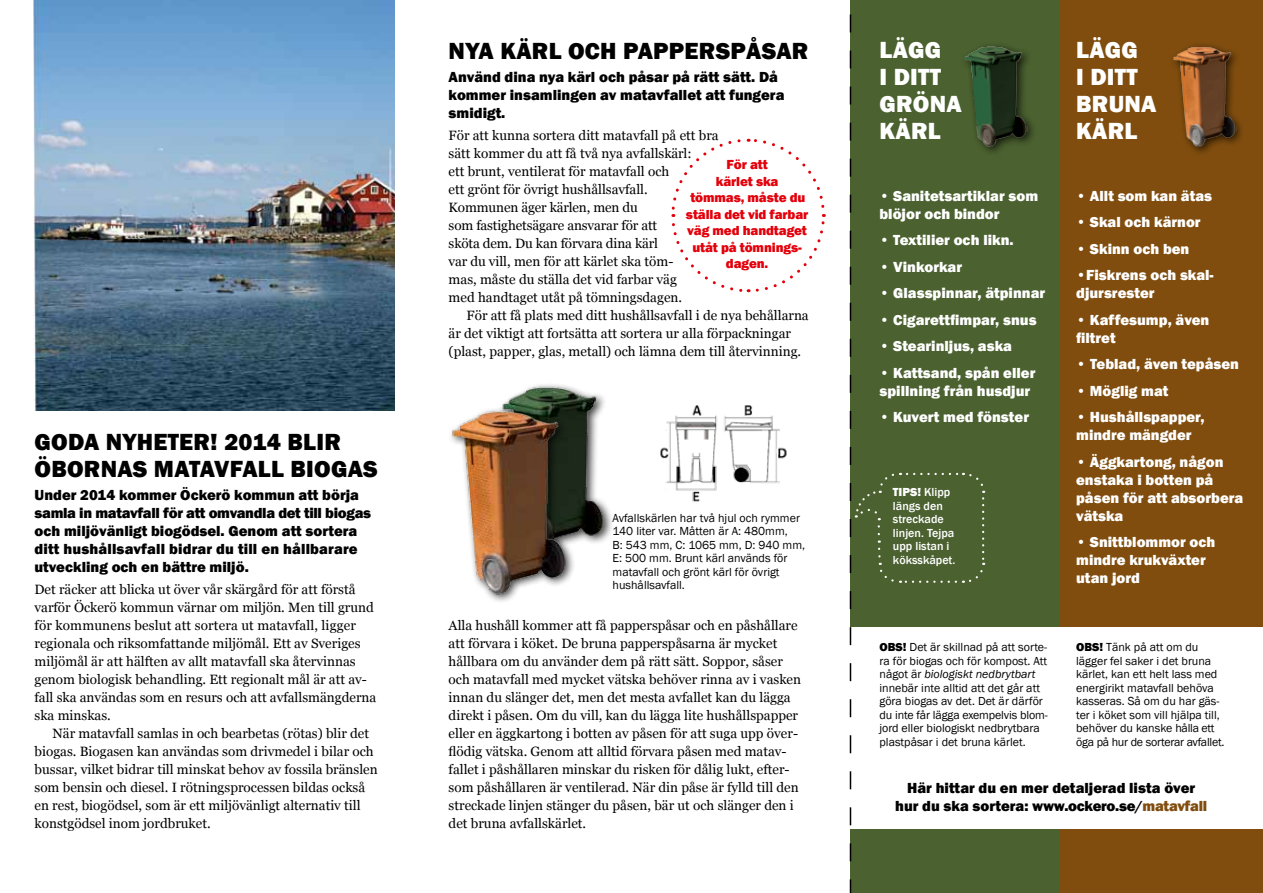
<style>
.page{position:relative;width:1263px;height:893px;background:#fff}
.page>*{position:absolute;margin:0;border:0;box-sizing:border-box;transform-origin:0 0}
.t1{font:800 24px/27px "Franklin Gothic";letter-spacing:.01em;color:#000}
.t2{font:800 24px/27px "Franklin Gothic";letter-spacing:.01em;color:#fff}
.t3{font:800 15px/18px "Franklin Gothic";color:#fff}
.t4{font:800 15px/18px "Franklin Gothic";color:#000}
.t5{font:13.5px/18px "Georgia";color:#000}
.t6{font:800 13.5px/16.5px "Franklin Gothic";letter-spacing:-.01em;color:#e3000b;text-align:center}
.t7{font:12px/13.5px "Franklin Gothic";color:#000}
.t8{font:500 12px/13.5px "Franklin Gothic";color:#fff}
.t9{font:800 12px "Franklin Gothic";color:#fff}
.s1{font-weight:800}
.s2{font-style:italic}
.s3{color:#804d0e}
</style>
<div class="page">
<div style="left:851px;top:0;width:412px;height:893px;background:#4b6130"></div>
<div style="left:1060px;top:0;width:203px;height:893px;background:#804d0e"></div>
<div style="left:841px;top:627px;width:422px;height:202px;background:#fff"></div>
<div style="left:1169px;top:42px;width:76px;height:114px;background:#000;opacity:.75"></div>
<img style="left:1171px;top:42px;width:65px;height:106px">
<div style="left:960px;top:42px;width:76px;height:114px;background:#000;opacity:.75"></div>
<img style="left:985px;top:42px;width:42px;height:106px">
<img style="left:33px;top:0;width:362px;height:410px">
<div style="left:498px;top:382px;width:116px;height:178px;background:#000;opacity:.75"></div>
<img style="left:499px;top:382px;width:107px;height:172px">
<div style="left:448px;top:407px;width:128px;height:197px;background:#000;opacity:.75"></div>
<img style="left:449px;top:400px;width:119px;height:198px">
<img style="left:660px;top:405px;width:127px;height:97px">
<svg style="left:671px;top:138px;width:155px;height:155px"></svg>
<svg style="left:850px;top:0;width:135px;height:893px"></svg>
<h1 class="t1" style="left:35px;top:429px;width:345px">Goda nyheter! 2014 blir öbornas matavfall biogas</h1>
<p class="t4" style="left:35px;top:485px;width:338px">Under 2014 kommer Öckerö kommun att börja samla in matavfall för att omvandla det till biogas och miljövänligt biogödsel. Genom att sortera ditt hushållsavfall bidrar du till en hållbarare utveckling och en bättre miljö.</p>
<p class="t5" style="left:35px;top:580px;width:343px">Det räcker att blicka ut över vår skärgård för att förstå varför Öckerö kommun värnar om miljön. Men till grund för kommunens beslut att sortera ut matavfall, ligger regionala och riksomfattande miljömål. Ett av Sveriges miljömål är att hälften av allt matavfall ska återvinnas genom biologisk behandling. Ett regionalt mål är att av&shy;fall ska användas som en resurs och att avfallsmängderna ska minskas.</p>
<p class="t5" style="left:35px;top:724px;width:345px;text-indent:18px">När matavfall samlas in och bearbetas (rötas) blir det biogas. Biogasen kan användas som drivmedel i bilar och bussar, vilket bidrar till minskat behov av fossila bränslen som bensin och diesel. I rötningsprocessen bildas också en rest, biogödsel, som är ett miljövänligt alternativ till konstgödsel inom jordbruket.</p>
<h1 class="t1" style="left:449px;top:38px;width:16px">NYA</h1>
<h1 class="t1" style="left:500px;top:38px;width:32px">KÄRL</h1>
<h1 class="t1" style="left:568px;top:38px;width:17px">OCH</h1>
<h1 class="t1" style="left:623px;top:38px;width:17px">PAPPERSPÅSAR</h1>
<p class="t4" style="left:449px;top:68px;width:337px">Använd dina nya kärl och påsar på rätt sätt. Då kommer insamlingen av matavfallet att fungera smidigt.</p>
<p class="t5" style="left:449px;top:126px;width:272px">För att kunna sortera ditt matavfall på ett bra sätt kommer du att få två nya avfallskärl:<br>ett brunt, ventilerat för matavfall och<br>ett grönt för övrigt hushållsavfall.<br>Kommunen äger kärlen, men du<br>som fastighetsägare ansvarar för att<br>sköta dem. Du kan förvara dina kärl<br>var du vill, men för att kärlet ska töm-<br>mas, måste du ställa det vid farbar väg<br>med handtaget utåt på tömningsdagen.</p>
<p class="t5" style="left:449px;top:306px;width:362px;text-indent:18px">För att få plats med ditt hushållsavfall i de nya behållarna är det viktigt att fortsätta att sortera ur alla förpackningar (plast, papper, glas, metall) och lämna dem till återvinning.</p>
<p class="t6" style="left:686px;top:156px;width:124px">För att<br>kärlet ska<br>tömmas, måste du ställa det vid farbar väg med handtaget utåt på tömnings&shy;dagen.</p>
<p class="t7" style="left:613px;top:511px;width:194px">Avfallskärlen har två hjul och rymmer<br>140 liter var. M åtten är A: 480mm,<br>B: 543 mm, C: 1065 mm, D: 940 mm,<br>E: 500 mm. Brunt kärl används för matavfall och grönt kärl för övrigt hushållsavfall.</p>
<p class="t5" style="left:449px;top:616px;width:354px">Alla hushåll kommer att få papperspåsar och en påshållare att förvara i köket. De bruna papperspåsarna är mycket hållbara om du använder dem på rätt sätt. Soppor, såser och matavfall med mycket vätska behöver rinna av i vasken innan du slänger det, men det mesta avfallet kan du lägga direkt i påsen. Om du vill, kan du lägga lite hushållspapper eller en äggkartong i botten av påsen för att suga upp över&shy;flödig vätska. Genom att alltid förvara påsen med matav&shy;fallet i påshållaren minskar du risken för dålig lukt, efter&shy;som påshållaren är ventilerad. När din påse är fylld till den streckade linjen stänger du påsen, bär ut och slänger den i det bruna avfallskärlet.</p>
<h1 class="t2" style="left:879px;top:36px;width:84px">lägg<br>i ditt gröna kärl</h1>
<p class="t3" style="left:879px;top:187px;width:160px">• Sanitetsartiklar som blöjor och bindor</p>
<p class="t3" style="left:879px;top:231px;width:136px">• Textilier och likn.</p>
<p class="t3" style="left:879px;top:258px;width:84px">• Vinkorkar</p>
<p class="t3" style="left:879px;top:284px;width:167px">• Glasspinnar, ätpinnar</p>
<p class="t3" style="left:879px;top:311px;width:159px">• Cigarettfimpar, snus</p>
<p class="t3" style="left:879px;top:337px;width:134px">• Stearinljus, aska</p>
<p class="t3" style="left:879px;top:364px;width:157px">• Kattsand, spån eller spillning från husdjur</p>
<p class="t3" style="left:879px;top:408px;width:151px">• Kuvert med fönster</p>
<p class="t9" style="left:893px;top:484px;width:8px">TIPS</p>
<p class="t8" style="left:893px;top:485px;width:64px;text-indent:24px"><span class="s1">!</span> Klipp längs den streckade linjen. Tejpa upp listan i köksskåpet.</p>
<h1 class="t2" style="left:1076px;top:36px;width:82px">lägg<br>i ditt bruna kärl</h1>
<p class="t3" style="left:1076px;top:187px;width:138px">• Allt som kan ätas</p>
<p class="t3" style="left:1076px;top:213px;width:126px">• Skal och kärnor</p>
<p class="t3" style="left:1076px;top:240px;width:115px">• Skinn och ben</p>
<p class="t3" style="left:1076px;top:266px;width:139px">•Fiskrens och skal&shy;djursrester</p>
<p class="t3" style="left:1076px;top:311px;width:135px">• Kaffesump, även filtret</p>
<p class="t3" style="left:1076px;top:355px;width:164px">• Teblad, även tepåsen</p>
<p class="t3" style="left:1076px;top:382px;width:94px">• Möglig mat</p>
<p class="t3" style="left:1076px;top:408px;width:130px">• Hushållspapper, mindre mängder</p>
<p class="t3" style="left:1076px;top:453px;width:169px">• Äggkartong, någon enstaka i botten på påsen för att absorbera vätska</p>
<p class="t3" style="left:1076px;top:533px;width:141px">• Snittblommor och mindre krukväxter utan jord</p>
<p class="t7" style="left:879px;top:640px;width:169px"><span class="s1">OBS!</span> Det är skillnad på att sorte&shy;ra för biogas och för kompost. Att något är <span class="s2">biologiskt nedbrytbart </span>innebär inte alltid att det går att göra biogas av det. Det är därför du inte får lägga exempelvis blom&shy;jord eller biologiskt nedbrytbara plastpåsar i det bruna kärlet.</p>
<p class="t7" style="left:1076px;top:640px;width:150px"><span class="s1">OBS!</span> Tänk på att om du lägger fel saker i det bruna kärlet, kan ett helt lass med energirikt matavfall behöva kasseras. Så om du har gäs&shy;ter i köket som vill hjälpa till, behöver du kanske hålla ett öga på hur de sorterar avfallet.</p>
<p class="t4" style="left:895px;top:779px;width:313px;text-align:center">Här hittar du en mer detaljerad lista över hur du ska sortera: www.ockero.se/<span class="s3">matavfall</span></p>
</div>
